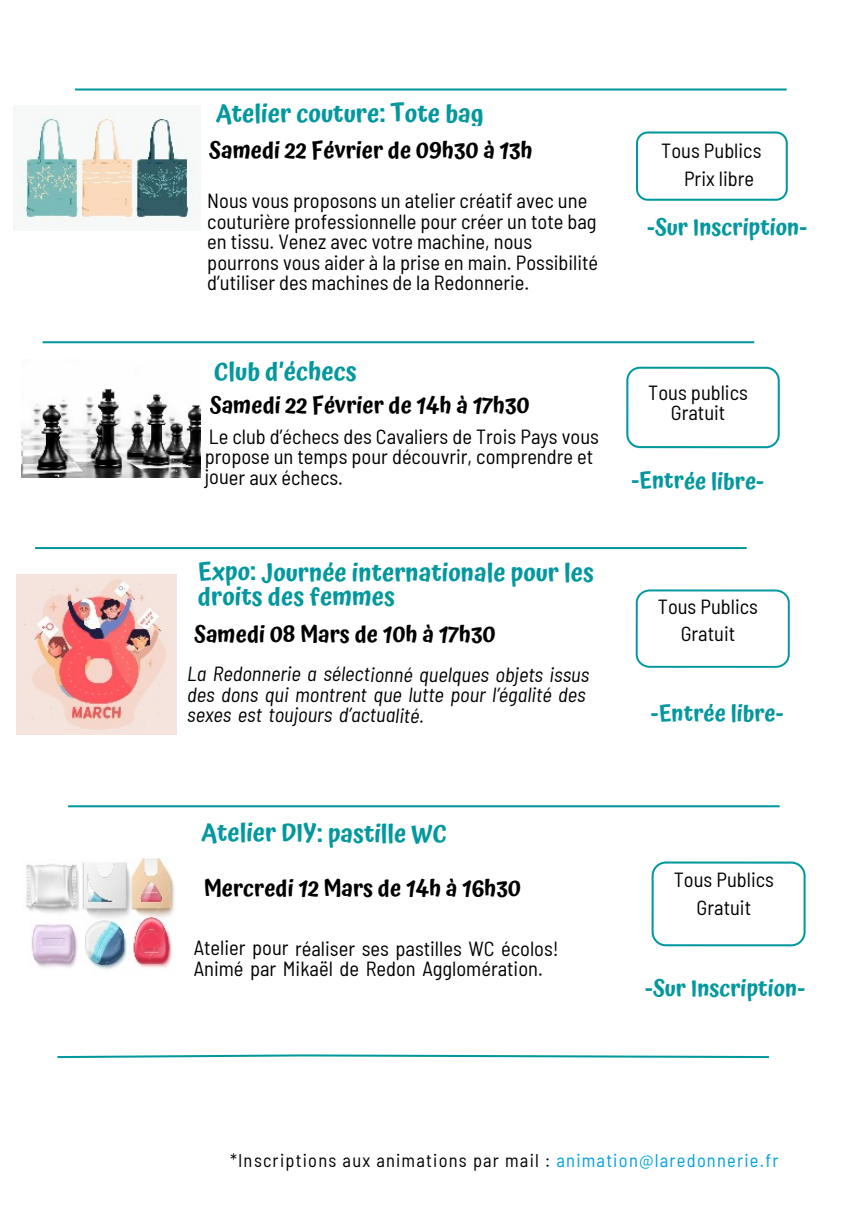
<style>
.page{position:relative;width:859px;height:1219px;background:#fff}
.page>*{position:absolute;margin:0;border:0;box-sizing:border-box;transform-origin:0 0}
.t1{font:600 24.75px "Atma";color:#03989e}
.t2{font:600 24.53px/24.5px "Atma";color:#03989e}
.t3{font:600 22.5px "Atma";color:#000}
.t4{font:600 22.5px "Atma";color:#03989e}
.t5{font:semi-condensed 20.47px/20.5px "Barlow";color:#000}
.t6{font:italic semi-condensed 20.47px/20.5px "Barlow";color:#000}
.t7{font:semi-condensed 18.45px "Barlow";letter-spacing:.06em;color:#000}
.s1{color:#00a0e4}
</style>
<div class="page">
<hr style="left:35px;top:547px;width:712px;height:2px;background:#03989e">
<hr style="left:75px;top:88px;width:712px;height:3px;background:#03989e">
<svg style="left:57px;top:1055px;width:712px;height:4px"></svg>
<div style="left:636px;top:131px;width:152px;height:70px;background:#fff;border:2px solid #03989e;border-radius:11px"></div>
<hr style="left:68px;top:805px;width:712px;height:2px;background:#03989e">
<div style="left:652px;top:861px;width:154px;height:85px;background:#fff;border:2px solid #03989e;border-radius:13px"></div>
<img style="left:13px;top:107px;width:188px;height:120px">
<hr style="left:43px;top:341px;width:711px;height:2px;background:#03989e">
<img style="left:21px;top:389px;width:179px;height:89px">
<div style="left:626px;top:367px;width:154px;height:81px;background:#fff;border:2px solid #03989e;border-radius:13px"></div>
<img style="left:17px;top:574px;width:160px;height:160px">
<div style="left:636px;top:589px;width:154px;height:79px;background:#fff;border:2px solid #03989e;border-radius:13px"></div>
<img style="left:26px;top:857px;width:149px;height:113px">
<p class="t1" style="left:216px;top:99px;width:270px">Atelier couture: Tote bag</p>
<p class="t3" style="left:209px;top:137px;width:325px">Samedi 22 Février de 09h30 à 13h</p>
<p class="t5" style="left:207px;top:190px;width:392px">Nous vous proposons un atelier créatif avec une couturière professionnelle pour créer un tote bag en tissu. Venez avec votre machine, nous pourrons vous aider à la prise en main. Possibilité d’utiliser des machines de la Redonnerie.</p>
<p class="t1" style="left:214px;top:357px;width:145px">Club d’échecs</p>
<p class="t3" style="left:210px;top:392px;width:321px">Samedi 22 Février de 14h à 17h30</p>
<p class="t5" style="left:205px;top:425px;width:396px">Le club d’échecs des Cavaliers de Trois Pays vous propose un temps pour découvrir, comprendre et jouer aux échecs.</p>
<p class="t2" style="left:198px;top:560px;width:398px">Expo: Journée internationale pour les droits des femmes</p>
<p class="t3" style="left:194px;top:621px;width:303px">Samedi 08 Mars de 10h à 17h30</p>
<p class="t6" style="left:187px;top:663px;width:404px">La Redonnerie a sélectionné quelques objets issus des dons qui montrent que lutte pour l’égalité des sexes est toujours d’actualité.</p>
<p class="t5" style="left:684px;top:136px;width:79px;line-height:27.7px;text-indent:-23px">Tous Publics<br>Prix libre</p>
<p class="t4" style="left:647px;top:214px;width:161px">-Sur Inscription-</p>
<p class="t5" style="left:648px;top:381px;width:101px;text-align:center">Tous publics<br>Gratuit</p>
<p class="t4" style="left:631px;top:468px;width:134px">-Entrée libre-</p>
<p class="t5" style="left:658px;top:592px;width:102px;line-height:27.7px;text-align:center">Tous Publics<br>Gratuit</p>
<p class="t4" style="left:651px;top:700px;width:134px">-Entrée libre-</p>
<p class="t2" style="left:201px;top:821px;width:247px">Atelier DIY: pastille WC</p>
<p class="t3" style="left:204px;top:875px;width:319px">Mercredi 12 Mars de 14h à 16h30</p>
<p class="t5" style="left:194px;top:937px;width:367px">Atelier pour réaliser ses pastilles WC écolos!<br>Animé par Mikaël de Redon Agglomération.</p>
<p class="t5" style="left:674px;top:865px;width:102px;line-height:27.7px;text-align:center">Tous Publics<br>Gratuit</p>
<p class="t4" style="left:645px;top:975px;width:161px">-Sur Inscription-</p>
<p class="t7" style="left:230px;top:1148px;width:550px">*Inscriptions aux animations par mail : <span class="s1">animation@laredonnerie.fr</span></p>
</div>
